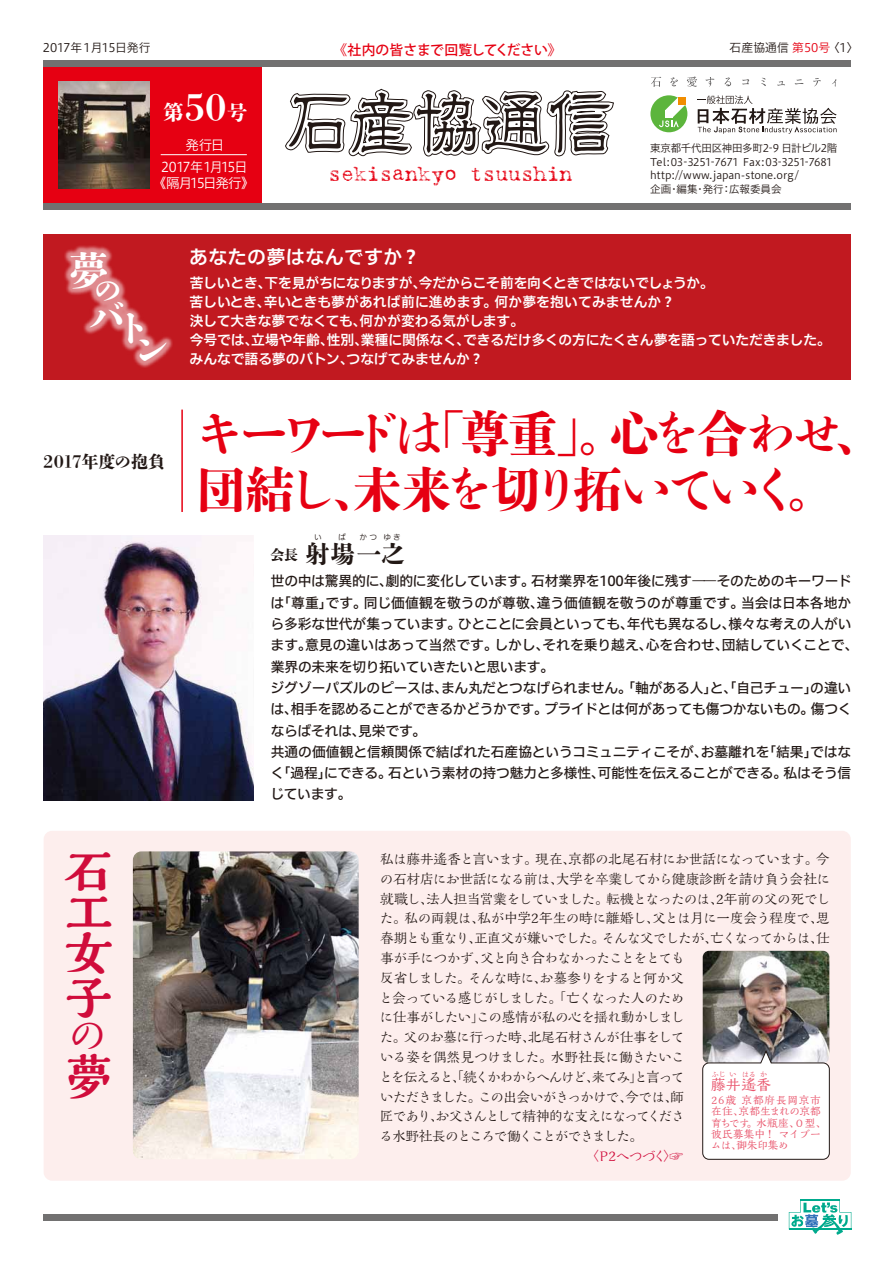
<style>
.page{position:relative;width:894px;height:1263px;background:#fff}
.page>*{position:absolute;margin:0;border:0;box-sizing:border-box;transform-origin:0 0}
.t1{font:49.5px/55.5px "Shuei Shogo M Std H";letter-spacing:-.125em;color:#e60012}
.t2{font:800 48px/42px "Kaimin So Std";color:#d00c3b;text-align:justify}
.t3{font:500 40.5px "Kaimin So Std";color:#d00c3b}
.t4{font:39.3px/52.3px "Shuei Shogo M Std H";color:#fff}
.t5{font:24.3px "Shuei Shogo M Std H";color:#221815}
.t6{font:21px "Linen SSK";color:#e60012}
.t7{font:20.55px "Shuei Shogo M Std H";color:#fff}
.t8{font:19.05px "Hiragino UD Sans F Std N W6";letter-spacing:.02em;color:#fff}
.t9{font:17.1px "Shuei Shogo M Std H";letter-spacing:-.015em;color:#221815}
.t10{font:500 14.85px "Kaimin So Std";color:#e9546b}
.t11{font:13.8px/19.8px "Kaimin So Std";letter-spacing:-.06em;color:#221815}
.t12{font:13.8px/21.3px "Hiragino UD Sans F Std N W5";letter-spacing:-.015em;color:#221815}
.t13{font:13.8px/19px "Hiragino UD Sans F Std N W6";letter-spacing:-.01em;color:#fff}
.t14{font:500 13.8px "Koz Go Pro";letter-spacing:-.01em;color:#e60012}
.t15{font:13.5px/21.8px "Hiragino UD Sans F Std N W3";letter-spacing:-.08em;color:#fff;text-align:center}
.t16{font:13.5px "Hiragino UD Sans F Std N W3";letter-spacing:-.105em;color:#fff}
.t17{font:11.85px "Hiragino UD Sans F Std N W3";letter-spacing:-.02em;color:#221815}
.t18{font:11.85px "Hiragino UD Sans F Std N W3";letter-spacing:.005em;color:#221815}
.t19{font:500 10.65px/11.4px "Kaimin So Std";letter-spacing:.01em;color:#e9546b}
.t20{font:10.5px/13.6px "Hiragino UD Sans F Std N W3";letter-spacing:-.02em;color:#221815}
.t21{font:7.8px "Hiragino UD Sans F Std N W3";color:#221815}
.t22{font:500 7.5px "Kaimin So Std";letter-spacing:.19em;color:#e9546b}
.s1{color:#e60012}
.s2{font-size:36px}
.s3{font-size:13.8px}
</style>
<div class="page">
<div style="left:44px;top:234px;width:807px;height:145px;background:#c11920"></div>
<img style="left:43px;top:194px;width:182px;height:216px">
<div style="left:44px;top:831px;width:807px;height:350px;background:#fdeeed;border-radius:9px"></div>
<img style="left:703px;top:951px;width:126px;height:98px">
<svg style="left:702px;top:1049px;width:128px;height:111px;background:#f1f1f1"></svg>
<div style="left:44px;top:62px;width:218px;height:145px;background:#e60012"></div>
<div style="left:44px;top:204px;width:807px;height:6px;background:#727171"></div>
<hr style="left:161px;top:154px;width:86px;height:1px;background:#fff">
<svg style="left:284px;top:66px;width:333px;height:91px"></svg>
<div style="left:44px;top:60px;width:807px;height:6px;background:#727171"></div>
<div style="left:44px;top:1214px;width:734px;height:6px;background:#727171"></div>
<hr style="left:800px;top:1199px;width:40px;height:2px;background:#00aa8d">
<svg style="left:789px;top:1201px;width:62px;height:34px"></svg>
<div style="left:650px;top:95px;width:37px;height:37px;background:#5cb53c;border-radius:50%"></div>
<svg style="left:659px;top:97px;width:27px;height:30px"></svg>
<svg style="left:698px;top:95px;width:139px;height:39px"></svg>
<svg style="left:651px;top:77px;width:10px;height:10px"></svg>
<svg style="left:670px;top:77px;width:8px;height:9px"></svg>
<svg style="left:687px;top:77px;width:10px;height:10px"></svg>
<svg style="left:705px;top:77px;width:9px;height:10px"></svg>
<svg style="left:725px;top:78px;width:6px;height:8px"></svg>
<svg style="left:742px;top:79px;width:7px;height:6px"></svg>
<svg style="left:761px;top:78px;width:5px;height:8px"></svg>
<svg style="left:777px;top:81px;width:8px;height:5px"></svg>
<svg style="left:795px;top:79px;width:8px;height:5px"></svg>
<svg style="left:813px;top:78px;width:8px;height:8px"></svg>
<svg style="left:832px;top:79px;width:4px;height:8px"></svg>
<img style="left:133px;top:851px;width:226px;height:308px">
<hr style="left:181px;top:410px;width:2px;height:102px;background:#e60012">
<img style="left:44px;top:536px;width:209px;height:264px">
<img style="left:58px;top:81px;width:92px;height:107px">
<p class="t17" style="left:43px;top:39px;width:110px">2017年1月15日発行</p>
<p class="t14" style="left:333px;top:41px;width:229px">《社内の皆さまで回覧してください》</p>
<p class="t18" style="left:729px;top:39px;width:131px">石産協通信 <span class="s1">第50号</span> 〈1〉</p>
<h3 class="t7" style="left:163px;top:98px;width:86px">第<span class="s2">50</span>号</h3>
<p class="t15" style="left:161px;top:133px;width:88px">発行日<br>2017年1月15日</p>
<p class="t16" style="left:153px;top:172px;width:103px">《隔月15日発行》</p>
<h3 class="t6" style="left:328px;top:164px;width:246px">sekisankyo tsuushin</h3>
<p class="t20" style="left:650px;top:141px;width:189px">東京都千代田区神田多町2-9 日計ビル2階<br>Tel:03-3251-7671 Fax:03-3251-7681 http://www.japan-stone.org/<br>企画・編集・発行：広報委員会</p>
<h3 class="t4" style="left:88px;top:243px;width:67px;text-indent:-19px">夢<sub>の</sub>バト</h3>
<h3 class="t4" style="left:132px;top:322px;width:41px">ン</h3>
<p class="t9" style="left:43px;top:449px;width:123px">2017年度の抱負</p>
<h2 class="t2" style="left:65px;top:847px;width:49px">石工女子</h2>
<h3 class="t3" style="left:68px;top:1006px;width:37px">の</h3>
<h2 class="t2" style="left:65px;top:1052px;width:47px">夢</h2>
<h3 class="t8" style="left:189px;top:242px;width:233px">あなたの夢はなんですか？</h3>
<p class="t13" style="left:190px;top:272px;width:643px">苦しいとき、下を見がちになりますが、今だからこそ前を向くときではないでしょうか。<br>苦しいとき、辛いときも夢があれば前に進めます。何か夢を抱いてみませんか？<br>決して大きな夢でなくても、何かが変わる気がします。<br>今号では、立場や年齢、性別、業種に関係なく、できるだけ多くの方にたくさん夢を語っていただきました。みんなで語る夢のバトン、つなげてみませんか？</p>
<h1 class="t1" style="left:195px;top:405px;width:691px">キーワードは「尊重」。心を合わせ、団結し、未来を切り拓いていく。</h1>
<h3 class="t5" style="left:270px;top:537px;width:136px"><span class="s3">会長</span>射場一之</h3>
<p class="t21" style="left:314px;top:532px;width:9px">い</p>
<p class="t21" style="left:338px;top:532px;width:9px">ば</p>
<p class="t21" style="left:360px;top:532px;width:43px">か つ ゆ き</p>
<p class="t12" style="left:270px;top:570px;width:590px">世の中は驚異的に、劇的に変化しています。石材業界を100年後に残す――そのためのキーワードは「尊重」です。同じ価値観を敬うのが尊敬、違う価値観を敬うのが尊重です。当会は日本各地から多彩な世代が集っています。ひとことに会員といっても、年代も異なるし、様々な考えの人がいます。意見の違いはあって当然です。しかし、それを乗り越え、心を合わせ、団結していくことで、業界の未来を切り拓いていきたいと思います。<br>ジグゾーパズルのピースは、まん丸だとつなげられません。「軸がある人」と、「自己チュー」の違いは、相手を認めることができるかどうかです。プライドとは何があっても傷つかないもの。傷つくならばそれは、見栄です。<br>共通の価値観と信頼関係で結ばれた石産協というコミュニティこそが、お墓離れを「結果」ではなく「過程」にできる。石という素材の持つ魅力と多様性、可能性を伝えることができる。私はそう信じています。</p>
<p class="t11" style="left:379px;top:848px;width:452px">私は藤井遙香と言います。現在、京都の北尾石材にお世話になっています。今の石材店にお世話になる前は、大学を卒業してから健康診断を請け負う会社に就職し、法人担当営業をしていました。転機となったのは、2年前の父の死でした。私の両親は、私が中学2年生の時に離婚し、父とは月に一度会う程度で、思春期とも重なり、正直父が嫌いでした。そんな父でしたが、亡くなってからは、仕事が手につかず、父と向き合わなかったことをとても<br>反省しました。そんな時に、お墓参りをすると何か父<br>と会っている感じがしました。「亡くなった人のため<br>に仕事がしたい」この感情が私の心を揺れ動かしまし<br>た。父のお墓に行った時、北尾石材さんが仕事をして<br>いる姿を偶然見つけました。水野社長に働きたいこ<br>とを伝えると、「続くかわからへんけど、来てみ」と言って<br>いただきました。この出会いがきっかけで、今では、師<br>匠であり、お父さんとして精神的な支えになってくださ<br>る水野社長のところで働くことができました。</p>
<p class="t22" style="left:711px;top:1068px;width:57px">ふじい はるか</p>
<p class="t10" style="left:711px;top:1074px;width:62px">藤井遙香</p>
<p class="t19" style="left:711px;top:1093px;width:117px">26歳 京都府長岡京市在住、京都生まれの京都育ちです。水瓶座、０型、彼氏募集中！ マイブームは、御朱印集め</p>
</div>
